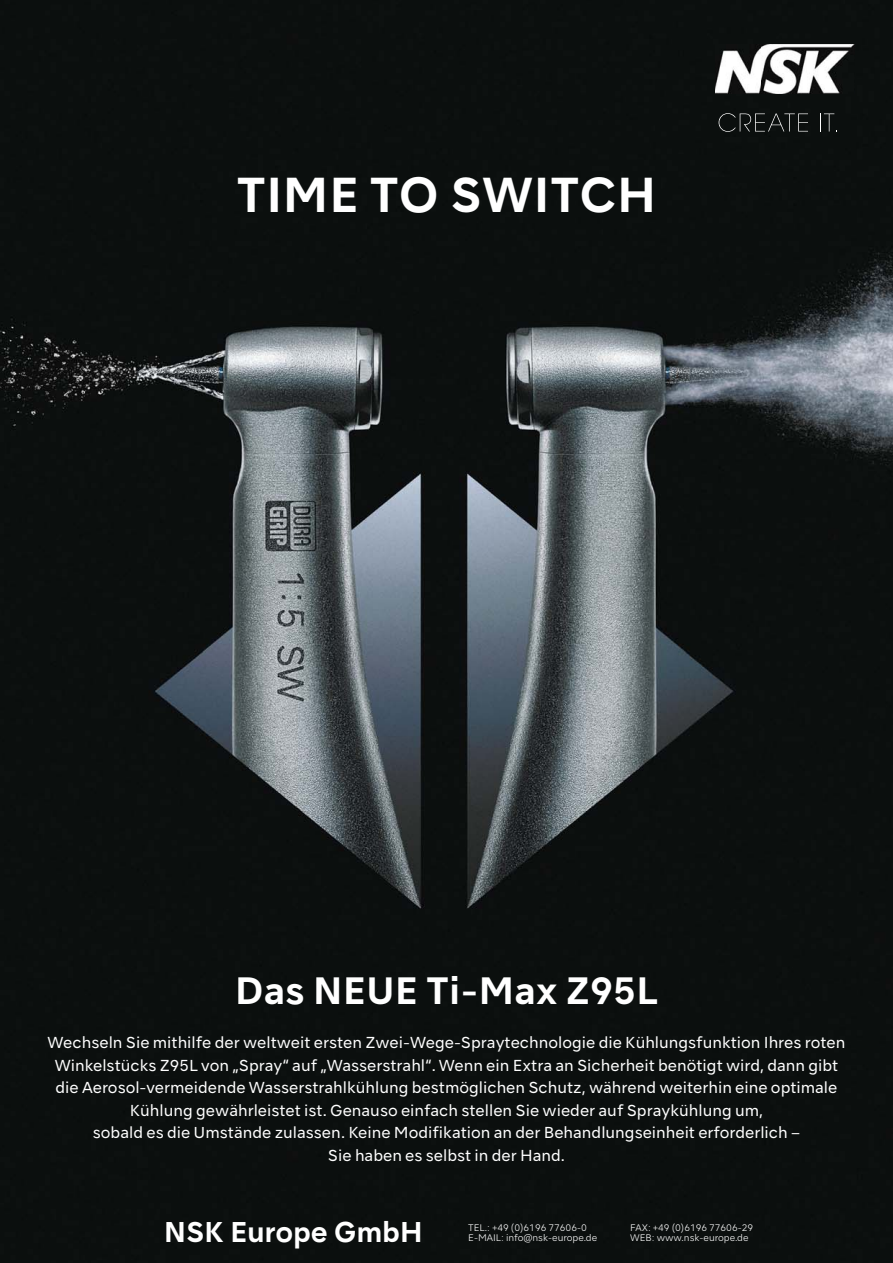
<style>
.page{position:relative;width:893px;height:1263px;background:#fff}
.page>*{position:absolute;margin:0;border:0;box-sizing:border-box;transform-origin:0 0}
.t1{font:700 46.35px "NSKTSRE";color:#fff}
.t2{font:700 36px "NSKTSRE";color:#fff}
.t3{font:700 27px "NSKTSRE";letter-spacing:-.01em;color:#fff}
.t4{font:15px/22.5px "NSKTSRE";color:#fff;text-align:center}
.t5{font:300 9px "NSKTSRE";color:#fff}
</style>
<div class="page">
<img style="left:0;top:0;width:893px;height:1263px">
<svg style="left:719px;top:113px;width:89px;height:19px;background:#252828"></svg>
<svg style="left:820px;top:114px;width:17px;height:18px"></svg>
<img style="left:715px;top:44px;width:139px;height:49px">
<h1 class="t1" style="left:236px;top:176px;width:422px">TIME TO SWITCH</h1>
<h2 class="t2" style="left:235px;top:976px;width:425px">Das NEUE Ti-Max Z95L</h2>
<p class="t4" style="left:48px;top:1033px;width:799px">Wechseln Sie mithilfe der weltweit ersten Zwei-Wege-Spraytechnologie die Kühlungsfunktion Ihres roten Winkelstücks Z95L von „Spray“ auf „Wasserstrahl“. Wenn ein Extra an Sicherheit benötigt wird, dann gibt die Aerosol-vermeidende Wasserstrahlkühlung bestmöglichen Schutz, während weiterhin eine optimale Kühlung gewährleistet ist. Genauso einfach stellen Sie wieder auf Spraykühlung um,<br>sobald es die Umstände zulassen. Keine Modifikation an der Behandlungseinheit erforderlich –<br>Sie haben es selbst in der Hand.</p>
<h3 class="t3" style="left:164px;top:1221px;width:261px">NSK Europe GmbH</h3>
<p class="t5" style="left:468px;top:1223px;width:120px">TEL.: +49 (0)6196 77606-0</p>
<p class="t5" style="left:630px;top:1223px;width:124px">FAX: +49 (0)6196 77606-29</p>
<p class="t5" style="left:468px;top:1234px;width:130px">E-MAIL: info@nsk-europe.de</p>
<p class="t5" style="left:630px;top:1234px;width:120px">WEB: www.nsk-europe.de</p>
</div>
